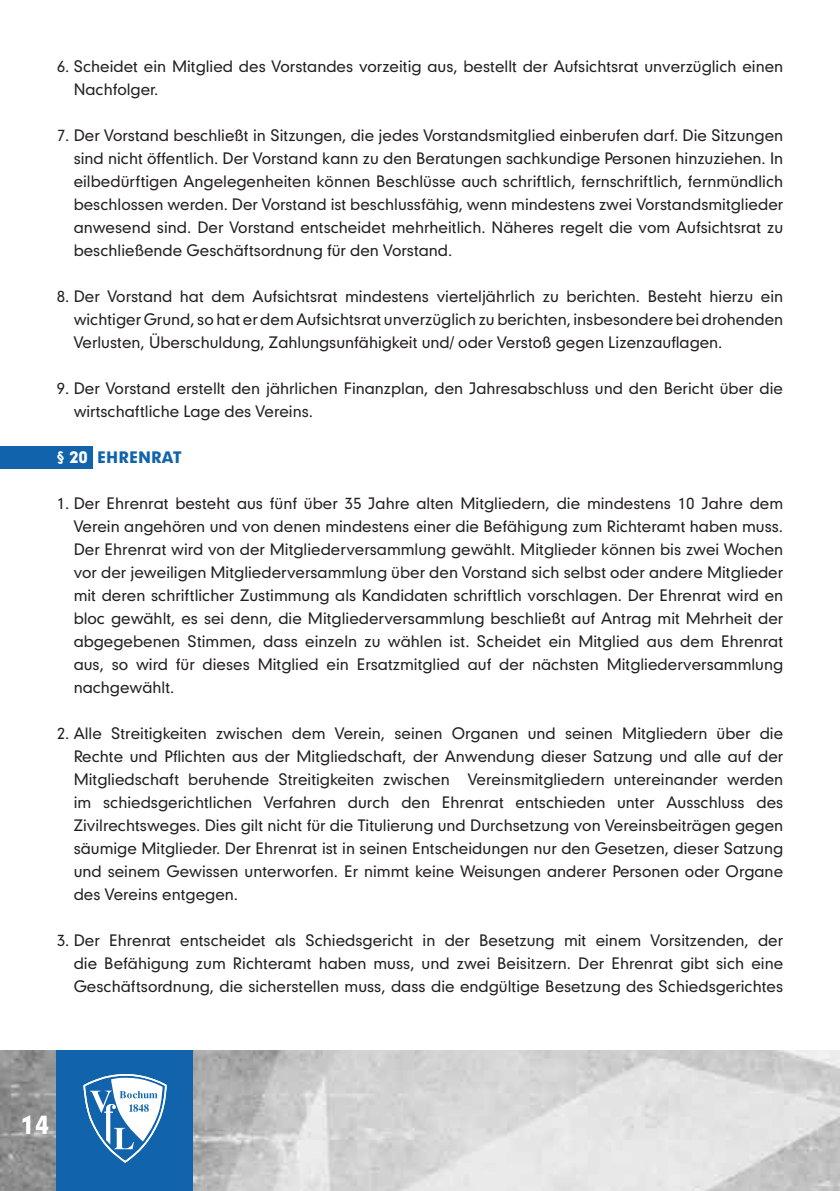
<style>
.page{position:relative;width:840px;height:1191px;background:#fff}
.page>*{position:absolute;margin:0;border:0;box-sizing:border-box;transform-origin:0 0}
.t1{font:24px "Geometric 706 BT Black B";color:#fff}
.t2{font:15.2px/23px "Geometric 706 BT Medium B";color:#231f20;text-align:justify}
.t3{font:15.2px "Geometric 706 BT Black B";color:#1163ac}
.s1{color:#fff}
</style>
<div class="page">
<div style="left:0;top:446px;width:93px;height:22px;background:#1163ac"></div>
<img style="left:0;top:1050px;width:839px;height:141px">
<div style="left:57px;top:1050px;width:136px;height:141px;background:#1163ac"></div>
<svg style="left:83px;top:1074px;width:84px;height:89px"></svg>
<p class="t2" style="left:74px;top:54px;width:710px;text-indent:-17px">6. Scheidet ein Mitglied des Vorstandes vorzeitig aus, bestellt der Aufsichtsrat unverzüglich einen<br>Nachfolger.</p>
<p class="t2" style="left:74px;top:123px;width:710px;text-indent:-17px">7. Der Vorstand beschließt in Sitzungen, die jedes Vorstandsmitglied einberufen darf. Die Sitzungen sind nicht öffentlich. Der Vorstand kann zu den Beratungen sachkundige Personen hinzuziehen. In eilbedürftigen Angelegenheiten können Beschlüsse auch schriftlich, fernschriftlich, fernmündlich beschlossen werden. Der Vorstand ist beschlussfähig, wenn mindestens zwei Vorstandsmitglieder anwesend sind. Der Vorstand entscheidet mehrheitlich. Näheres regelt die vom Aufsichtsrat zu beschließende Geschäftsordnung für den Vorstand.</p>
<p class="t2" style="left:74px;top:284px;width:710px;text-indent:-17px">8. Der Vorstand hat dem Aufsichtsrat mindestens vierteljährlich zu berichten. Besteht hierzu ein wichtiger Grund, so hat er dem Aufsichtsrat unverzüglich zu berichten, insbesondere bei drohenden Verlusten, Überschuldung, Zahlungsunfähigkeit und/ oder Verstoß gegen Lizenzauflagen.</p>
<p class="t2" style="left:74px;top:376px;width:710px;text-indent:-17px">9. Der Vorstand erstellt den jährlichen Finanzplan, den Jahresabschluss und den Bericht über die wirtschaftliche Lage des Vereins.</p>
<p class="t3" style="left:57px;top:447px;width:126px"><span class="s1">§ 20</span> EHRENRAT</p>
<p class="t2" style="left:74px;top:491px;width:710px;text-indent:-17px">1. Der Ehrenrat besteht aus fünf über 35 Jahre alten Mitgliedern, die mindestens 10 Jahre dem Verein angehören und von denen mindestens einer die Befähigung zum Richteramt haben muss.<br>Der Ehrenrat wird von der Mitgliederversammlung gewählt. Mitglieder können bis zwei Wochen vor der jeweiligen Mitgliederversammlung über den Vorstand sich selbst oder andere Mitglieder mit deren schriftlicher Zustimmung als Kandidaten schriftlich vorschlagen. Der Ehrenrat wird en bloc gewählt, es sei denn, die Mitgliederversammlung beschließt auf Antrag mit Mehrheit der abgegebenen Stimmen, dass einzeln zu wählen ist. Scheidet ein Mitglied aus dem Ehrenrat aus, so wird für dieses Mitglied ein Ersatzmitglied auf der nächsten Mitgliederversammlung nachgewählt.</p>
<p class="t2" style="left:74px;top:721px;width:710px;text-indent:-17px">2. Alle Streitigkeiten zwischen dem Verein, seinen Organen und seinen Mitgliedern über die Rechte und Pflichten aus der Mitgliedschaft, der Anwendung dieser Satzung und alle auf der Mitgliedschaft beruhende Streitigkeiten zwischen Vereinsmitgliedern untereinander werden im schiedsgerichtlichen Verfahren durch den Ehrenrat entschieden unter Ausschluss des Zivilrechtsweges. Dies gilt nicht für die Titulierung und Durchsetzung von Vereinsbeiträgen gegen säumige Mitglieder. Der Ehrenrat ist in seinen Entscheidungen nur den Gesetzen, dieser Satzung und seinem Gewissen unterworfen. Er nimmt keine Weisungen anderer Personen oder Organe des Vereins entgegen.</p>
<p class="t2" style="left:74px;top:928px;width:710px;text-indent:-17px">3. Der Ehrenrat entscheidet als Schiedsgericht in der Besetzung mit einem Vorsitzenden, der die Befähigung zum Richteramt haben muss, und zwei Beisitzern. Der Ehrenrat gibt sich eine Geschäftsordnung, die sicherstellen muss, dass die endgültige Besetzung des Schiedsgerichtes</p>
<h1 class="t1" style="left:20px;top:1108px;width:31px">14</h1>
</div>
